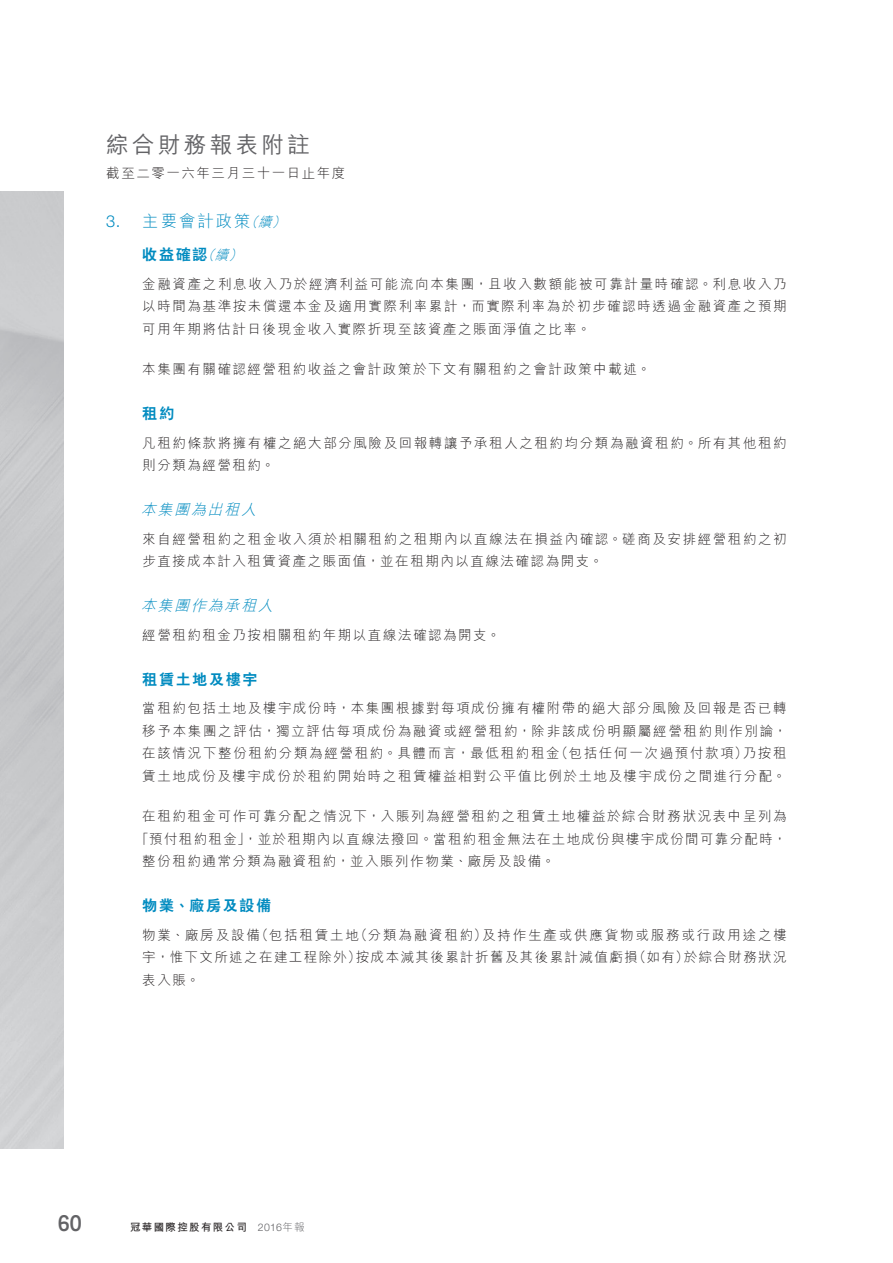
<style>
.page{position:relative;width:893px;height:1263px;background:#fff}
.page>*{position:absolute;margin:0;border:0;box-sizing:border-box;transform-origin:0 0}
.t1{font:500 22.5px "M Hei HK";letter-spacing:.15em;color:#636366}
.t2{font:22.5px "BNPP Sans";color:#636366}
._03_H1{font:300 16.5px "M Hei HK";letter-spacing:.115em;color:#008bc0}
._04___H2{font:800 15px "C Hei 2 HK";letter-spacing:.115em;color:#008bc0}
._06_______H4{font:italic 300 15px "M Hei HK";color:#008bc0}
._12___P2{font:300 13.5px/22.5px "M Hei HK";letter-spacing:.115em;color:#231f20;text-align:justify}
.t3{font:700 10.5px "M Hei HK";letter-spacing:.125em;color:#231f20}
.s1{font-family:"Helvetica Neue LT Std"}
.s2{font-style:italic;font-size:13.5px}
.s3{font-family:"M Hei HK";font-weight:300;font-style:italic;font-size:13.5px}
.s4{font-family:"Helvetica Neue LT Std";font-weight:300;color:#636366}
.s5{font-weight:300;color:#636366}
</style>
<div class="page">
<h1 class="t1" style="left:106px;top:128px;width:205px">綜合財務報表附註</h1>
<p class="_12___P2" style="left:106px;top:161px;width:241px">截至二零一六年三月三十一日止年度</p>
<p class="_03_H1" style="left:106px;top:210px;width:185px"><span class="s1">3.</span> 主要會計政策<span class="s2">（續）</span></p>
<p class="_04___H2" style="left:142px;top:245px;width:106px">收益確認<span class="s3">（續）</span></p>
<p class="_12___P2" style="left:142px;top:272px;width:646px">金融資產之利息收入乃於經濟利益可能流向本集團，且收入數額能被可靠計量時確認。利息收入乃以時間為基準按未償還本金及適用實際利率累計，而實際利率為於初步確認時透過金融資產之預期可用年期將估計日後現金收入實際折現至該資產之賬面淨值之比率。</p>
<p class="_12___P2" style="left:142px;top:358px;width:510px">本集團有關確認經營租約收益之會計政策於下文有關租約之會計政策中載述。</p>
<p class="_04___H2" style="left:142px;top:404px;width:33px">租約</p>
<p class="_12___P2" style="left:142px;top:431px;width:646px">凡租約條款將擁有權之絕大部分風險及回報轉讓予承租人之租約均分類為融資租約。所有其他租約則分類為經營租約。</p>
<p class="_06_______H4" style="left:141px;top:499px;width:122px">本集團為出租人</p>
<p class="_12___P2" style="left:142px;top:527px;width:646px">來自經營租約之租金收入須於相關租約之租期內以直線法在損益內確認。磋商及安排經營租約之初步直接成本計入租賃資產之賬面值，並在租期內以直線法確認為開支。</p>
<p class="_06_______H4" style="left:141px;top:595px;width:139px">本集團作為承租人</p>
<p class="_12___P2" style="left:142px;top:623px;width:360px">經營租約租金乃按相關租約年期以直線法確認為開支。</p>
<p class="_04___H2" style="left:142px;top:669px;width:117px">租賃土地及樓宇</p>
<p class="_12___P2" style="left:142px;top:697px;width:646px">當租約包括土地及樓宇成份時，本集團根據對每項成份擁有權附帶的絕大部分風險及回報是否已轉移予本集團之評估，獨立評估每項成份為融資或經營租約，除非該成份明顯屬經營租約則作別論，在該情況下整份租約分類為經營租約。具體而言，最低租約租金（包括任何一次過預付款項）乃按租賃土地成份及樓宇成份於租約開始時之租賃權益相對公平值比例於土地及樓宇成份之間進行分配。</p>
<p class="_12___P2" style="left:142px;top:805px;width:646px">在租約租金可作可靠分配之情況下，入賬列為經營租約之租賃土地權益於綜合財務狀況表中呈列為</p>
<p class="_12___P2" style="left:136px;top:827px;width:653px">「預付租約租金」，並於租期內以直線法撥回。當租約租金無法在土地成份與樓宇成份間可靠分配時，</p>
<p class="_12___P2" style="left:142px;top:850px;width:414px">整份租約通常分類為融資租約，並入賬列作物業、廠房及設備。</p>
<p class="_04___H2" style="left:142px;top:896px;width:130px">物業、廠房及設備</p>
<p class="_12___P2" style="left:142px;top:923px;width:646px">物業、廠房及設備（包括租賃土地（分類為融資租約）及持作生產或供應貨物或服務或行政用途之樓宇，惟下文所述之在建工程除外）按成本減其後累計折舊及其後累計減值虧損（如有）於綜合財務狀況表入賬。</p>
<h1 class="t2" style="left:58px;top:1207px;width:25px">60</h1>
<p class="t3" style="left:130px;top:1219px;width:176px">冠華國際控股有限公司 <span class="s4">2016</span><span class="s5">年報</span></p>
</div>
